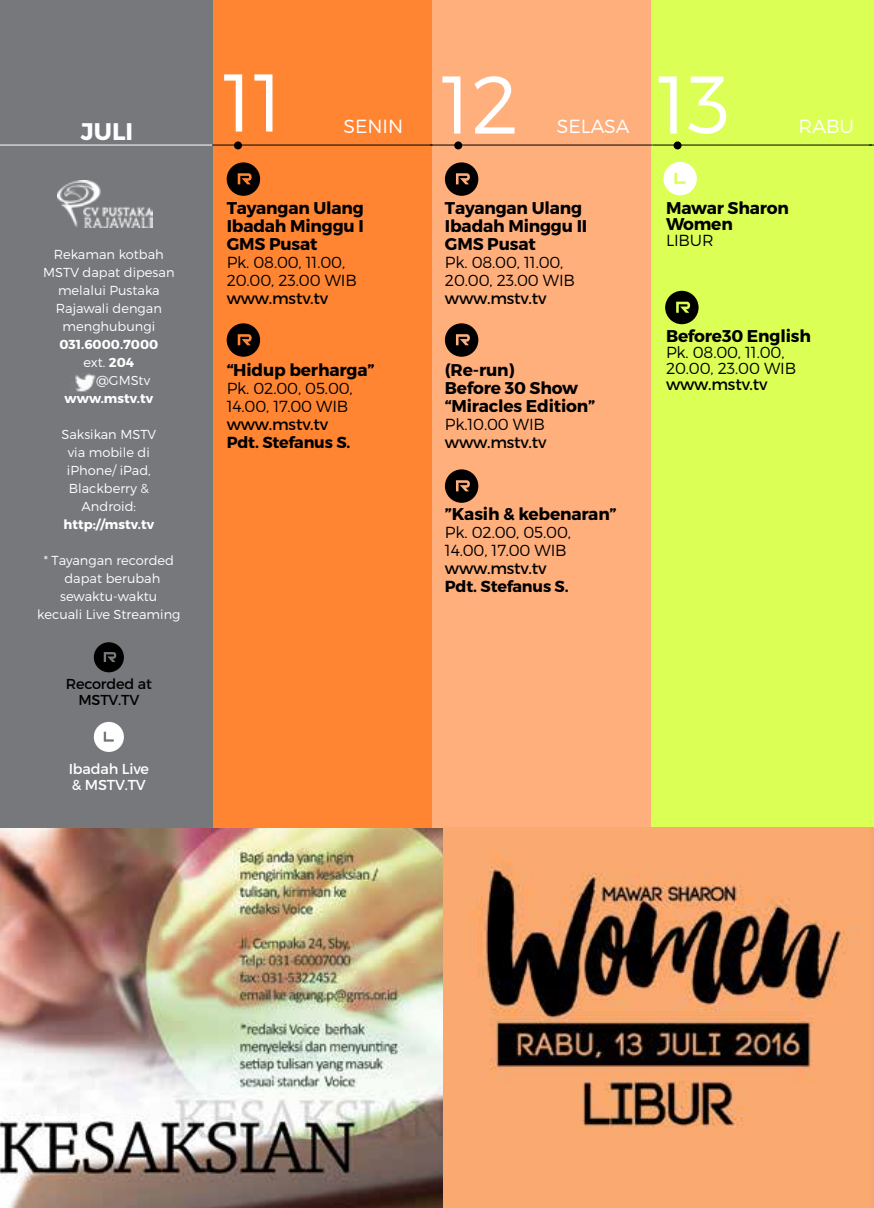
<style>
.page{position:relative;width:874px;height:1208px;background:#fff}
.page>*{position:absolute;margin:0;border:0;box-sizing:border-box;transform-origin:0 0}
.t1{font:300 81.6px "Montserrat";color:#fff}
.t2{font:700 24px "Montserrat";color:#fff}
.t3{font:300 19px "Montserrat";color:#fff}
.t4{font:700 17px/18px "Montserrat";letter-spacing:-.01em;color:#000}
.t5{font:300 16px/18px "Montserrat";letter-spacing:-.01em;color:#000}
.t6{font:16px "Montserrat";letter-spacing:-.01em;color:#000}
.t7{font:700 16px "Montserrat";letter-spacing:-.01em;color:#000}
.t8{font:14.4px/16.2px "Montserrat";letter-spacing:-.01em;color:#fff}
.t9{font:14.4px/16.2px "Montserrat";letter-spacing:-.01em;color:#000;text-align:center}
.t10{font:300 13px/18px "Montserrat";color:#fff;text-align:center}
.t11{font:700 13px/18px "Montserrat";color:#fff;text-align:center}
.s1{font-weight:300}
</style>
<div class="page">
<img style="left:0;top:827px;width:443px;height:381px">
<div style="left:432px;top:0;width:220px;height:827px;background:#ffaf7c"></div>
<div style="left:212px;top:0;width:220px;height:827px;background:#ff8532"></div>
<div style="left:651px;top:0;width:222px;height:827px;background:#dcff55"></div>
<img style="left:443px;top:827px;width:430px;height:381px">
<div style="left:0;top:0;width:213px;height:827px;background:#77787b"></div>
<img style="left:58px;top:180px;width:95px;height:47px">
<svg style="left:226px;top:162px;width:34px;height:34px"></svg>
<img style="left:75px;top:373px;width:21px;height:19px">
<svg style="left:226px;top:323px;width:34px;height:34px"></svg>
<svg style="left:444px;top:162px;width:34px;height:34px"></svg>
<svg style="left:444px;top:323px;width:34px;height:34px"></svg>
<svg style="left:665px;top:291px;width:33px;height:33px"></svg>
<div style="left:234px;top:141px;width:8px;height:8px;background:#000;border-radius:50%"></div>
<hr style="left:212px;top:145px;width:220px;height:1px;background:#000">
<div style="left:454px;top:141px;width:8px;height:8px;background:#000;border-radius:50%"></div>
<hr style="left:430px;top:145px;width:222px;height:1px;background:#000">
<div style="left:673px;top:141px;width:8px;height:8px;background:#000;border-radius:50%"></div>
<hr style="left:652px;top:145px;width:219px;height:1px;background:#000">
<svg style="left:94px;top:642px;width:30px;height:30px"></svg>
<svg style="left:94px;top:722px;width:30px;height:30px"></svg>
<hr style="left:0;top:145px;width:212px;height:1px;background:#fff">
<svg style="left:663px;top:162px;width:33px;height:33px"></svg>
<svg style="left:444px;top:469px;width:34px;height:34px"></svg>
<h2 class="t2" style="left:81px;top:117px;width:54px">JULI</h2>
<p class="t10" style="left:43px;top:245px;width:133px">Rekaman kotbah<br>MSTV dapat dipesan melalui Pustaka<br>Rajawali dengan menghubungi</p>
<p class="t11" style="left:59px;top:335px;width:100px">031.6000.7000 <span class="s1">ext.</span> 204</p>
<p class="t10" style="left:96px;top:371px;width:56px">@GMStv</p>
<p class="t11" style="left:65px;top:390px;width:90px">www.mstv.tv</p>
<p class="t10" style="left:61px;top:425px;width:96px">Saksikan MSTV via mobile di iPhone/ iPad,<br>Blackberry &amp;<br>Android:</p>
<p class="t11" style="left:64px;top:516px;width:92px">http://mstv.tv</p>
<p class="t10" style="left:37px;top:551px;width:145px">* Tayangan recorded dapat berubah sewaktu-waktu kecuali Live Streaming</p>
<p class="t9" style="left:66px;top:675px;width:88px">Recorded at<br>MSTV.TV</p>
<p class="t8" style="left:69px;top:761px;width:82px">Ibadah Live &amp; MSTV.TV</p>
<h1 class="t1" style="left:223px;top:53px;width:62px">11</h1>
<h3 class="t3" style="left:343px;top:114px;width:61px">SENIN</h3>
<h3 class="t4" style="left:226px;top:199px;width:139px;text-align:justify">Tayangan Ulang Ibadah Minggu I GMS Pusat</h3>
<p class="t5" style="left:226px;top:253px;width:132px">Pk. 08.00, 11.00,<br>20.00, 23.00 WIB</p>
<p class="t6" style="left:226px;top:288px;width:103px">www.mstv.tv</p>
<h3 class="t4" style="left:226px;top:361px;width:149px">“Hidup berharga”</h3>
<p class="t5" style="left:226px;top:379px;width:127px">Pk. 02.00, 05.00,<br>14.00, 17.00 WIB</p>
<p class="t6" style="left:226px;top:414px;width:103px">www.mstv.tv</p>
<p class="t7" style="left:226px;top:432px;width:125px">Pdt. Stefanus S.</p>
<h1 class="t1" style="left:441px;top:55px;width:79px">12</h1>
<h3 class="t3" style="left:556px;top:114px;width:74px">SELASA</h3>
<h3 class="t4" style="left:444px;top:199px;width:144px">Tayangan Ulang<br>Ibadah Minggu II<br>GMS Pusat</h3>
<p class="t5" style="left:444px;top:253px;width:132px">Pk. 08.00, 11.00,<br>20.00, 23.00 WIB</p>
<p class="t6" style="left:444px;top:288px;width:103px">www.mstv.tv</p>
<h3 class="t4" style="left:444px;top:361px;width:152px">(Re-run)<br>Before 30 Show “Miracles Edition”</h3>
<p class="t5" style="left:444px;top:415px;width:102px">Pk.10.00 WIB</p>
<p class="t6" style="left:444px;top:432px;width:103px">www.mstv.tv</p>
<h3 class="t4" style="left:444px;top:505px;width:173px">”Kasih &amp; kebenaran”</h3>
<p class="t5" style="left:444px;top:523px;width:127px">Pk. 02.00, 05.00,<br>14.00, 17.00 WIB</p>
<p class="t6" style="left:444px;top:558px;width:103px">www.mstv.tv</p>
<p class="t7" style="left:444px;top:576px;width:125px">Pdt. Stefanus S.</p>
<h1 class="t1" style="left:657px;top:55px;width:75px">13</h1>
<h3 class="t3" style="left:798px;top:114px;width:57px">RABU</h3>
<h3 class="t4" style="left:665px;top:200px;width:124px;line-height:16px">Mawar Sharon<br>Women</h3>
<p class="t5" style="left:665px;top:231px;width:49px">LIBUR</p>
<h3 class="t4" style="left:665px;top:327px;width:146px">Before30 English</h3>
<p class="t5" style="left:665px;top:344px;width:132px;line-height:16px">Pk. 08.00, 11.00,<br>20.00, 23.00 WIB</p>
<p class="t6" style="left:665px;top:374px;width:103px">www.mstv.tv</p>
</div>
